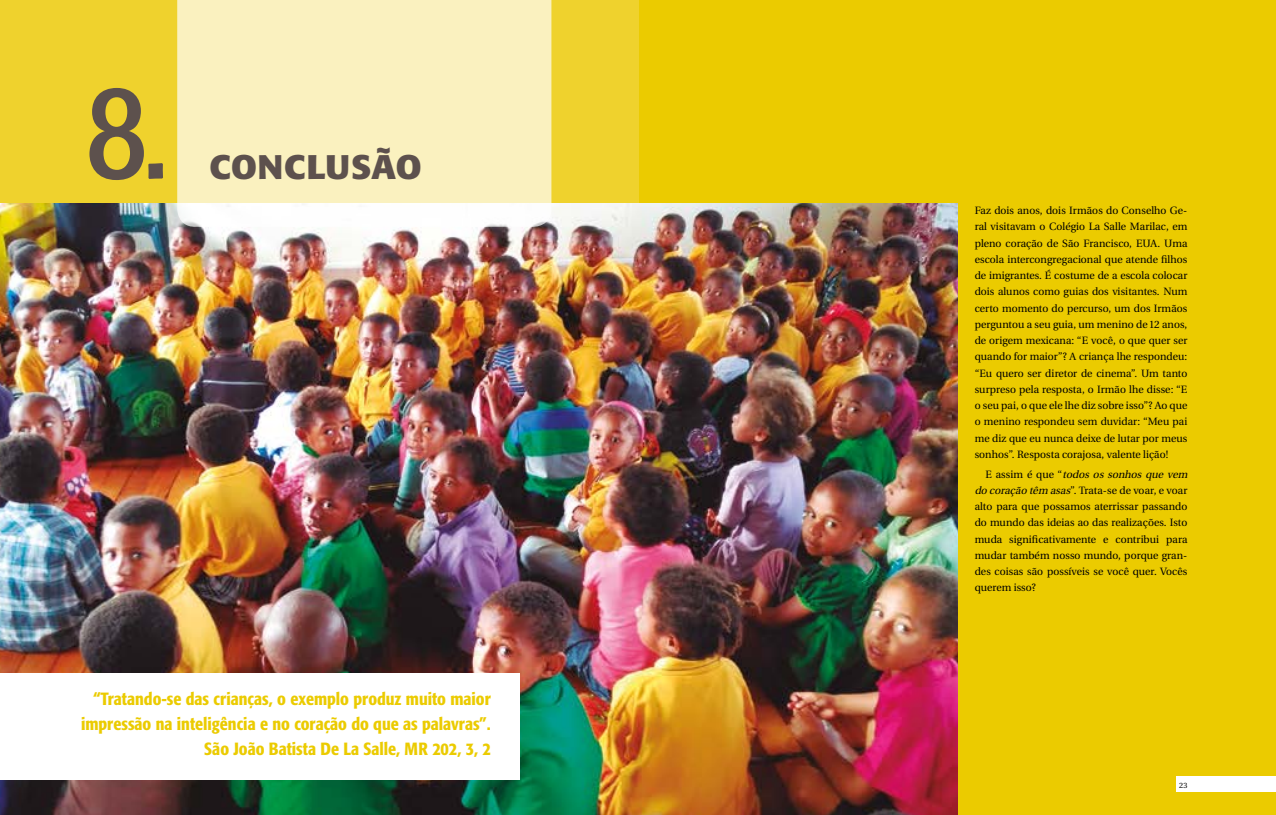
<style>
.page{position:relative;width:1276px;height:815px;background:#fff}
.page>*{position:absolute;margin:0;border:0;box-sizing:border-box;transform-origin:0 0}
.t1{font:condensed 137.5px "Formata";color:#5d514d}
.t2{font:700 33.75px "Formata";letter-spacing:.01em;color:#5d514d;scale:1.05 1}
.t3{font:500 condensed 17.5px/25px "Formata";color:#ebcb00;text-align:right}
.t4{font:13.75px/16.2px "Utopia Headline";letter-spacing:.01em;color:#000;text-align:justify}
.t5{font:10px "Utopia Headline";color:#000}
.s1{font-style:italic}
</style>
<div class="page">
<div style="left:638px;top:0;width:638px;height:815px;background:#ebcb00"></div>
<div style="left:0;top:0;width:638px;height:815px;background:#efd22d"></div>
<img style="left:0;top:204px;width:957px;height:611px">
<div style="left:0;top:673px;width:519px;height:107px;background:#fff"></div>
<svg style="left:177px;top:0;width:374px;height:227px;background:#faf2c5"></svg>
<div style="left:1176px;top:776px;width:100px;height:16px;background:#fff"></div>
<h1 class="t1" style="left:85px;top:49px;width:86px">8.</h1>
<h2 class="t2" style="left:210px;top:145px;width:203px">CONCLUSÃO</h2>
<p class="t3" style="left:81px;top:687px;width:411px">“Tratando-se das crianças, o exemplo produz muito maior impressão na inteligência e no coração do que as palavras”.<br>São João Batista De La Salle, MR 202, 3, 2</p>
<p class="t4" style="left:974px;top:202px;width:214px">Faz dois anos, dois Irmãos do Conselho Ge&shy;ral visitavam o Colégio La Salle Marilac, em pleno coração de São Francisco, EUA. Uma escola intercongregacional que atende filhos de imigrantes. É costume de a escola colocar dois alunos como guias dos visitantes. Num certo momento do percurso, um dos Irmãos perguntou a seu guia, um menino de 12 anos, de origem mexicana: “E você, o que quer ser quando for maior”? A criança lhe respondeu: “Eu quero ser diretor de cinema”. Um tanto surpreso pela resposta, o Irmão lhe disse: “E o seu pai, o que ele lhe diz sobre isso”? Ao que o menino respondeu sem duvidar: “Meu pai me diz que eu nunca deixe de lutar por meus sonhos”. Resposta corajosa, valente lição!</p>
<p class="t4" style="left:974px;top:466px;width:217px;text-align:left;text-indent:11px">E a s s i m é qu e “ <span class="s1">todos os sonhos que vem do coração têm asas</span>”. Trata-se de voar, e voar alto para que possamos aterrissar passando do mundo das ideias ao das realizações. Isto muda significativamente e contribui para mudar também nosso mundo, porque gran&shy;des coisas são possíveis se você quer. Vocês querem isso?</p>
<p class="t5" style="left:1179px;top:780px;width:10px">23</p>
</div>
